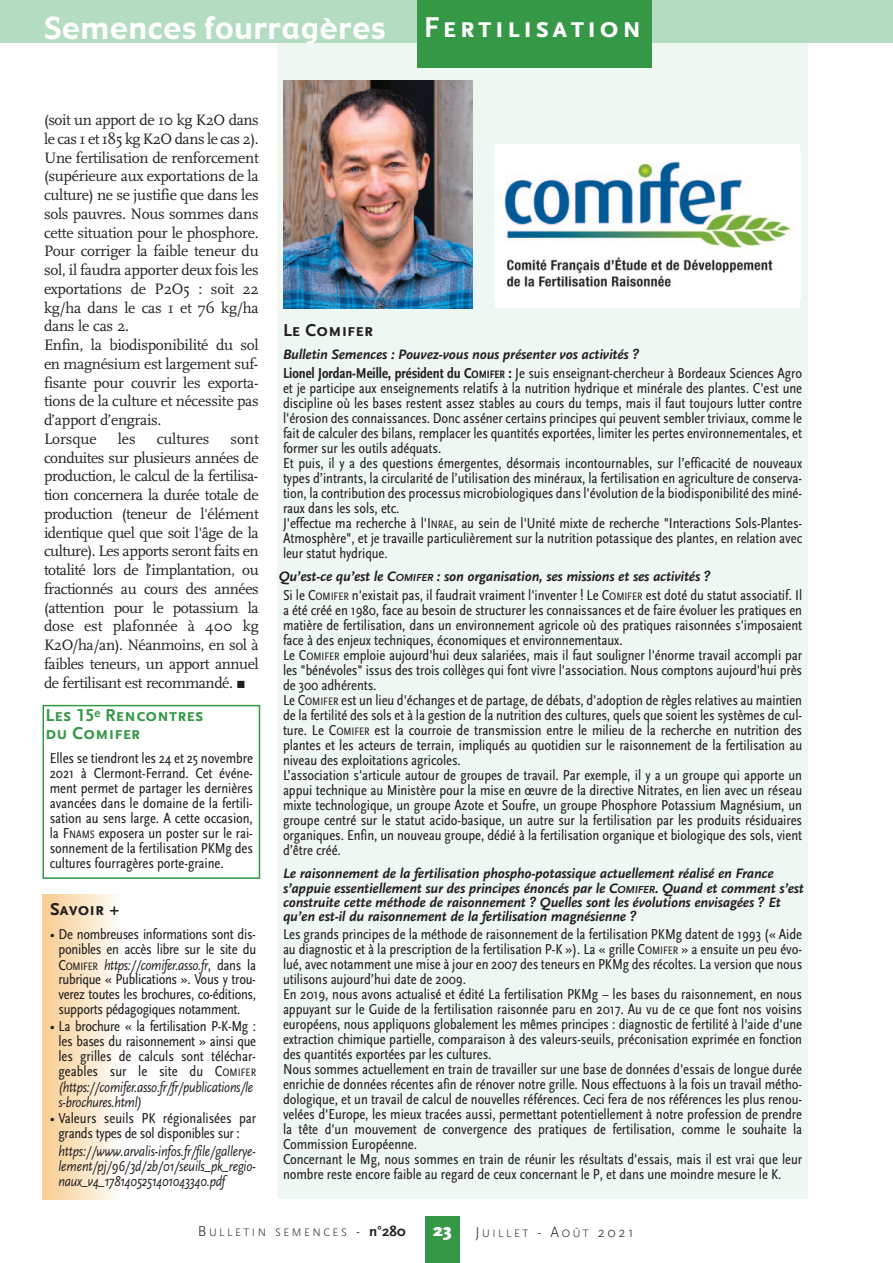
<style>
.page{position:relative;width:893px;height:1263px;background:#fff}
.page>*{position:absolute;margin:0;border:0;box-sizing:border-box;transform-origin:0 0}
.t1{font:30px "Gadget";letter-spacing:.03em;color:#fff}
.t2{font:700 30px "Scala Sans Caps";letter-spacing:.1em;color:#fff}
.t3{font:700 18px/18px "Scala Sans Caps";color:#359847}
.t4{font:700 18px "Scala Sans Caps";color:#231f20}
.t5{font:900 18px "Scala Sans";color:#fff}
.t6{font:15.75px/18.8px "Scala";letter-spacing:-.02em;color:#231f20;text-align:justify}
.t7{font:15px/15px "Scala Sans Regular Con";letter-spacing:-.005em;color:#231f20;text-align:justify}
.t8{font:italic 15px/15px "Scala Sans";letter-spacing:-.02em;color:#231f20;text-align:justify;scale:.85 1}
.t9{font:italic 700 14.25px/14.2px "Scala Sans";letter-spacing:-.01em;color:#231f20}
.t10{font:300 11.25px "Scala Sans";letter-spacing:.22em;color:#231f20}
.s1{font-family:"Scala Sans Expert"}
.s2{font-size:11.25px}
.s3{font-family:"Scala Sans";font-style:italic}
.s4{font-family:"Scala Sans";font-weight:700;font-stretch:condensed}
.s5{font-family:"Scala Sans";font-weight:700;font-stretch:condensed;font-size:11.25px}
.s6{font-size:10.65px}
.s7{font-size:15px}
.s8{font-weight:700;font-size:15px}
</style>
<div class="page">
<div style="left:277px;top:23px;width:531px;height:1176px;background:#eef7f1"></div>
<div style="left:0;top:0;width:893px;height:43px;background:#b3dcc0"></div>
<div style="left:417px;top:0;width:234px;height:68px;background:#359847"></div>
<div style="left:425px;top:1216px;width:34px;height:47px;background:#359847"></div>
<img style="left:284px;top:80px;width:188px;height:228px">
<div style="left:495px;top:144px;width:305px;height:164px;background:#fff"></div>
<img style="left:504px;top:161px;width:287px;height:126px">
<div style="left:43px;top:705px;width:217px;height:174px;border:2px solid #359847"></div>
<div style="left:43px;top:895px;width:76px;height:304px;background:linear-gradient(to right,#f7cc90,#fefbf6)"></div>
<p class="t1" style="left:44px;top:16px;width:343px">Semences fourragères</p>
<p class="t2" style="left:424px;top:9px;width:220px">Fertilisation</p>
<p class="t6" style="left:44px;top:112px;width:216px">(soit un apport de 10 kg K2O dans le cas 1 et 185 kg K2O dans le cas 2).</p>
<p class="t6" style="left:44px;top:149px;width:216px">Une fertilisation de renforcement (supérieure aux exportations de la culture) ne se justifie que dans les sols pauvres. Nous sommes dans cette situation pour le phosphore.<br>Pour corriger la faible teneur du sol, il faudra apporter deux fois les exportations de P2O5 : soit 22 kg/ha dans le cas 1 et 76 kg/ha dans le cas 2.</p>
<p class="t6" style="left:44px;top:337px;width:216px">Enfin, la biodisponibilité du sol en magnésium est largement suf&shy;fisante pour couvrir les exporta&shy;tions de la culture et nécessite pas d’apport d’engrais.</p>
<p class="t6" style="left:44px;top:431px;width:54px">Lorsque</p>
<p class="t6" style="left:118px;top:431px;width:19px">les</p>
<p class="t6" style="left:157px;top:431px;width:54px">cultures</p>
<p class="t6" style="left:44px;top:431px;width:216px;text-indent:187px">sont conduites sur plusieurs années de production, le calcul de la fertilisa - tion concernera la durée totale de production (teneur de l'élément identique quel que soit l'âge de la culture). Les apports seront faits en totalité lors de l’implantation, ou fractionnés au cours des années (attention pour le potassium la dose est plafonnée à 400 kg K2O/ha/an). Néanmoins, en sol à faibles teneurs, un apport annuel de fertilisant est recommandé. <span class="s1">r</span></p>
<p class="t3" style="left:46px;top:706px;width:160px">Les 15<sup>e</sup> Rencontres du Comifer</p>
<p class="t7" style="left:50px;top:752px;width:205px">Elles se tiendront les 24 et 25 novembre 2021 à Clermont-Ferrand. Cet événe&shy;ment permet de partager les dernières avancées dans le domaine de la fertili&shy;sation au sens large. A cette occasion, la F<span class="s2">NAMS</span> exposera un poster sur le rai&shy;sonnement de la fertilisation PKMg des cultures fourragères porte-graine.</p>
<p class="t4" style="left:50px;top:898px;width:71px">Savoir +</p>
<p class="t7" style="left:50px;top:928px;width:208px;text-align:center">• De nombreuses informations sont dis&shy;ponibles en accès libre sur le site du<br>C<span class="s2">OMIFER</span> <span class="s3">https://comifer.asso.fr</span>, dans la</p>
<p class="t7" style="left:59px;top:973px;width:199px">rubrique « Publications ». Vous y trou&shy;verez toutes les brochures, co-éditions, supports pédagogiques notamment.</p>
<p class="t7" style="left:58px;top:1020px;width:199px;text-align:left;text-indent:-8px">• La brochure « la fertilisation P-K-Mg : les bases du raisonnement » ainsi que les grilles de calculs sont téléchar&shy;geables sur le site du C<span class="s2">OMIFER </span><span class="s3">(https://comifer.asso.fr/fr/publications/le s-brochures.html)</span></p>
<p class="t7" style="left:50px;top:1112px;width:208px;text-align:center">• Valeurs seuils PK régionalisées par grands types de sol dispo nibles sur :</p>
<p class="t8" style="left:58px;top:1145px;width:234px">https://www.arvalis-infos.fr/file/gallerye&shy;lement/pj/96/3d/2b/01/seuils_pk_regio&shy;naux_v4_1781405251401043340.pdf</p>
<p class="t4" style="left:283px;top:319px;width:92px">Le Comifer</p>
<p class="t9" style="left:283px;top:349px;width:358px">Bulletin Semences : Pouvez-vous nous présenter vos activités ?</p>
<p class="t7" style="left:283px;top:367px;width:521px"><span class="s4">Lionel Jordan-Meille, président du C</span><span class="s5">OMIFER</span> <span class="s4">:</span> Je suis enseignant-chercheur à Bordeaux Sciences Agro et je participe aux enseignements relatifs à la nutrition hydrique et minérale des plantes. C'est une discipline où les bases restent assez stables au cours du temps, mais il faut toujours lutter contre l'érosion des connaissances. Donc asséner certains principes qui peuvent sembler triviaux, comme le fait de calculer des bilans, remplacer les quantités exportées, limiter les pertes environnementales, et former sur les outils adéquats.</p>
<p class="t7" style="left:283px;top:457px;width:521px">Et puis, il y a des questions émergentes, désormais incontournables, sur l’efficacité de nouveaux types d’intrants, la circularité de l’utilisation des minéraux, la fertilisation en agriculture de conserva&shy;tion, la contribution des processus microbiologiques dans l'évolution de la biodisponibilité des miné&shy;raux dans les sols, etc.</p>
<p class="t7" style="left:283px;top:517px;width:521px">J'effectue ma recherche à l'I<span class="s2">NRAE</span>, au sein de l'Unité mixte de recherche "Interactions Sols-Plantes-Atmosphère", et je travaille particulièrement sur la nutrition potassique des plantes, en relation avec leur statut hydrique.</p>
<p class="t9" style="left:279px;top:571px;width:433px">Qu’est-ce qu’est le C<span class="s6">OMIFER</span> : son organisation, ses missions et ses activités ?</p>
<p class="t7" style="left:283px;top:589px;width:521px">Si le C<span class="s2">OMIFER</span> n'existait pas, il faudrait vraiment l'inventer ! Le C<span class="s2">OMIFER</span> est doté du statut associatif. Il a été créé en 1980, face au besoin de structurer les connaissances et de faire évoluer les pratiques en matière de fertilisation, dans un environnement agricole où des pratiques raisonnées s'imposaient face à des enjeux techniques, économiques et environnementaux.</p>
<p class="t7" style="left:283px;top:649px;width:521px">Le C<span class="s2">OMIFER</span> emploie aujourd'hui deux salariées, mais il faut souligner l'énorme travail accompli par les "bénévoles" issus des trois collèges qui font vivre l'association. Nous comptons aujourd'hui près de 300 adhérents.</p>
<p class="t7" style="left:283px;top:694px;width:521px">Le C<span class="s2">OMIFER</span> est un lieu d'échanges et de partage, de débats, d'adoption de règles relatives au maintien de la fertilité des sols et à la gestion de la nutrition des cultures, quels que soient les systèmes de cul&shy;ture. Le C<span class="s2">OMIFER</span> est la courroie de transmission entre le milieu de la recherche en nutrition des plantes et les acteurs de terrain, impliqués au quotidien sur le raisonnement de la fertilisation au niveau des exploitations agricoles.</p>
<p class="t7" style="left:283px;top:769px;width:521px">L’association s'articule autour de groupes de travail. Par exemple, il y a un groupe qui apporte un appui technique au Ministère pour la mise en œuvre de la directive Nitrates, en lien avec un réseau mixte technologique, un groupe Azote et Soufre, un groupe Phosphore Potassium Magnésium, un groupe centré sur le statut acido-basique, un autre sur la fertilisation par les produits résiduaires organiques. Enfin, un nouveau groupe, dédié à la fertilisation organique et biologique des sols, vient d’être créé.</p>
<p class="t9" style="left:283px;top:868px;width:522px">Le raisonnement de la fertilisation phospho-potassique actuellement réalisé en France s’appuie essentiellement sur des principes énoncés par le C<span class="s6">OMIFER</span>. Quand et comment s’est construite cette méthode de raisonnement ? Quelles sont les évolutions envisagées ? Et qu’en est-il du raisonnement de la fertilisation magnésienne ?</p>
<p class="t7" style="left:283px;top:928px;width:521px">Les grands principes de la méthode de raisonnement de la fertilisation PKMg datent de 1993 (« Aide au diagnostic et à la prescription de la fertilisation P-K »). La « grille C<span class="s2">OMIFER</span> » a ensuite un peu évo&shy;lué, avec notamment une mise à jour en 2007 des teneurs en PKMg des récoltes. La version que nous utilisons aujourd’hui date de 2009.</p>
<p class="t7" style="left:283px;top:988px;width:521px">En 2019, nous avons actualisé et édité La fertilisation PKMg – les bases du raisonnement, en nous appuyant sur le Guide de la fertilisation raisonnée paru en 2017. Au vu de ce que font nos voisins européens, nous appliquons globalement les mêmes principes : diagnostic de fertilité à l'aide d'une extraction chimique partielle, comparaison à des valeurs-seuils, préconisation exprimée en fonction des quantités exportées par les cultures.</p>
<p class="t7" style="left:283px;top:1063px;width:521px">Nous sommes actuellement en train de travailler sur une base de données d'essais de longue durée enrichie de données récentes afin de rénover notre grille. Nous effectuons à la fois un travail métho&shy;dologique, et un travail de calcul de nouvelles références. Ceci fera de nos références les plus renou&shy;velées d'Europe, les mieux tracées aussi, permettant potentiellement à notre profession de prendre la tête d'un mouvement de convergence des pratiques de fertilisation, comme le souhaite la Commission Européenne.</p>
<p class="t7" style="left:283px;top:1153px;width:521px">Concernant le Mg, nous sommes en train de réunir les résultats d'essais, mais il est vrai que leur nombre reste encore faible au regard de ceux concernant le P, et dans une moindre mesure le K.</p>
<p class="t10" style="left:198px;top:1227px;width:209px"><span class="s7">B</span>ULLETIN SEMENCES <span class="s7">-</span> <span class="s8">n°280</span></p>
<p class="t5" style="left:433px;top:1223px;width:20px">23</p>
<p class="t10" style="left:475px;top:1229px;width:160px"><span class="s7">J</span>UILLET <span class="s7">- A</span>OÛT <span class="s7">2021</span></p>
</div>
